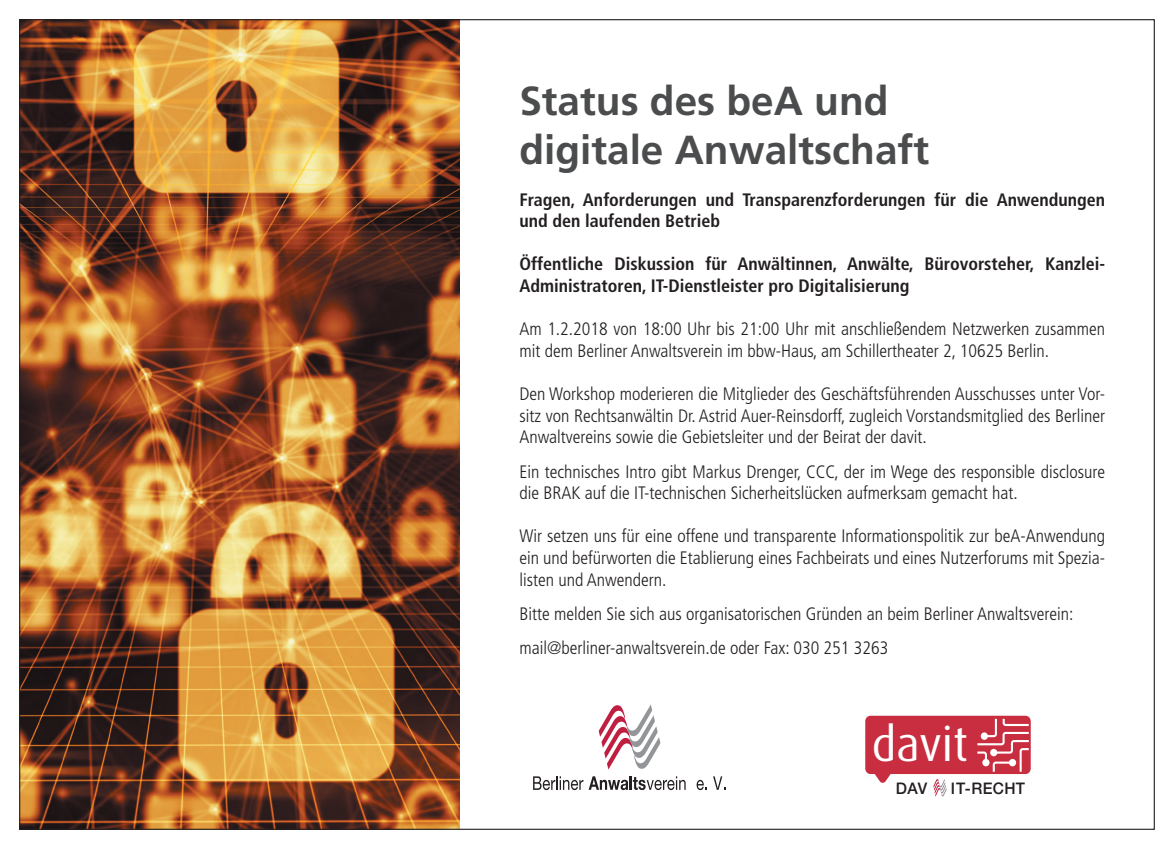
<style>
.page{position:relative;width:1174px;height:849px;background:#fff}
.page>*{position:absolute;margin:0;border:0;box-sizing:border-box;transform-origin:0 0}
.t1{font:47.93px "Dax Pro";color:#fff}
.Zweite_Zeile{font:700 40.5px/48.6px "Frutiger LT Std";color:#4b4c4d}
.Zweite_Zeile-2{font:300 condensed 18px/21.6px "Frutiger LT Std";color:#231f20}
.Zweite_Zeile-3{font:700 condensed 18px/21.6px "Frutiger LT Std";color:#231f20}
.t2{font:500 15.97px "Helvetica Neue LT Std";letter-spacing:.02em;color:#231f20}
</style>
<div class="page">
<svg style="left:865px;top:715px;width:165px;height:81px"></svg>
<svg style="left:696px;top:779px;width:11px;height:10px"></svg>
<svg style="left:713px;top:776px;width:12px;height:13px"></svg>
<svg style="left:533px;top:776px;width:152px;height:13px"></svg>
<svg style="left:598px;top:704px;width:62px;height:65px"></svg>
<img style="left:21px;top:21px;width:438px;height:806px">
<p class="Zweite_Zeile" style="left:519px;top:77px;width:411px">Status des beA und digitale Anwaltschaft</p>
<p class="Zweite_Zeile-3" style="left:519px;top:188px;width:587px">Fragen, Anforderungen und Transparenzforderungen für die Anwendungen und den laufenden Betrieb</p>
<p class="Zweite_Zeile-3" style="left:519px;top:253px;width:587px">Öffentliche Diskussion für Anwältinnen, Anwälte, Bürovorsteher, Kanzlei-<br>Administratoren, IT-Dienstleister pro Digitalisierung</p>
<p class="Zweite_Zeile-2" style="left:519px;top:318px;width:587px">Am 1.2.2018 von 18:00 Uhr bis 21:00 Uhr mit anschließendem Netzwerken zusammen mit dem Berliner Anwaltsverein im bbw-Haus, am Schillertheater 2, 10625 Berlin.</p>
<p class="Zweite_Zeile-2" style="left:519px;top:383px;width:587px;text-align:justify">Den Workshop moderieren die Mitglieder des Geschäftsführenden Ausschusses unter Vor&shy;sitz von Rechtsanwältin Dr. Astrid Auer-Reinsdorff, zugleich Vorstandsmitglied des Berliner Anwaltvereins sowie die Gebietsleiter und der Beirat der davit.</p>
<p class="Zweite_Zeile-2" style="left:519px;top:460px;width:587px">Ein technisches Intro gibt Markus Drenger, CCC, der im Wege des responsible disclosure die BRAK auf die IT-technischen Sicherheitslücken aufmerksam gemacht hat.</p>
<p class="Zweite_Zeile-2" style="left:519px;top:525px;width:587px;text-align:justify">Wir setzen uns für eine offene und transparente Informationspolitik zur beA-Anwendung ein und befürworten die Etablierung eines Fachbeirats und eines Nutzerforums mit Spezia&shy;listen und Anwendern.</p>
<p class="Zweite_Zeile-2" style="left:519px;top:603px;width:556px">Bitte melden Sie sich aus organisatorischen Gründen an beim Berliner Anwaltsverein:</p>
<p class="Zweite_Zeile-2" style="left:519px;top:636px;width:370px">mail@berliner-anwaltsverein.de oder Fax: 030 251 3263</p>
<p class="t1" style="left:872px;top:713px;width:98px">davit</p>
<p class="t2" style="left:896px;top:778px;width:33px">DAV</p>
<p class="t2" style="left:950px;top:778px;width:76px">IT-RECHT</p>
</div>
